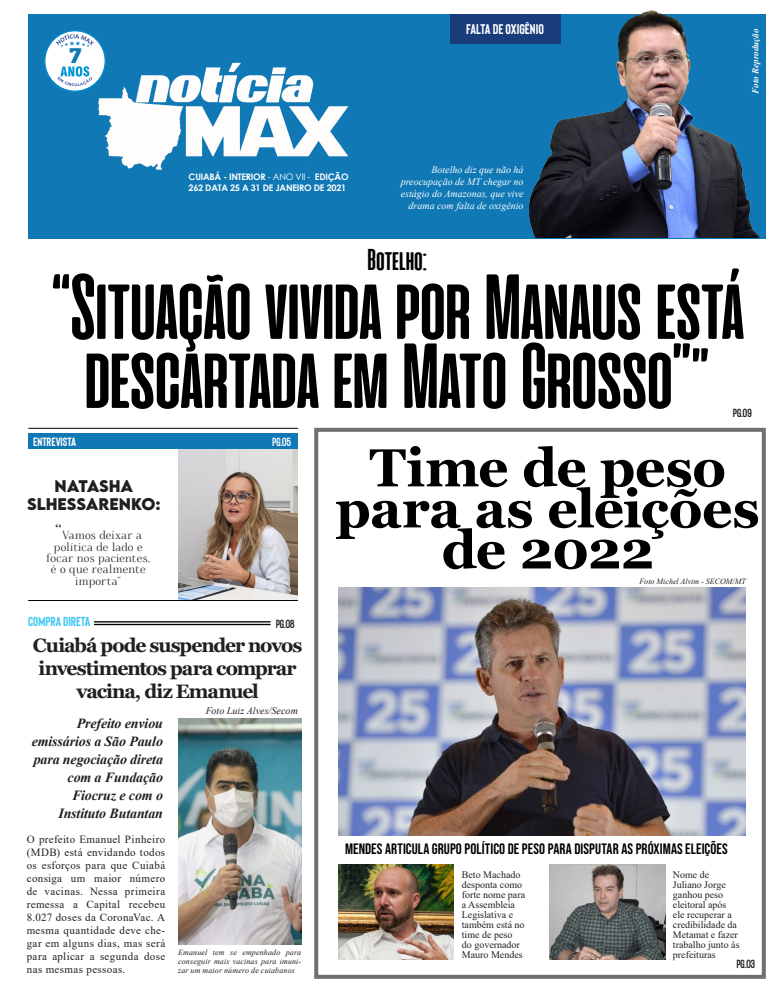
<style>
.page{position:relative;width:780px;height:993px;background:#fff}
.page>*{position:absolute;margin:0;border:0;box-sizing:border-box;transform-origin:0 0}
.t1{font:700 92px/69px "Cinematografica";letter-spacing:-.005em;color:#000;text-align:center}
.t2{font:700 53.3px/41px "Georgia";letter-spacing:-.01em;color:#000;text-align:center}
.t3{font:700 30px "Cinematografica";letter-spacing:.005em;color:#000}
.t4{font:21px "Chunk Five Ex";color:#0f78b5}
.t5{font:700 19.4px/23px "Georgia";letter-spacing:-.05em;color:#231f20;text-align:center}
.t6{font:15px "Bebas Neue";letter-spacing:.005em;color:#000}
.t7{font:700 15px "LEMONMILK";letter-spacing:-.005em;color:#231f20}
.t8{font:italic 700 14px/18px "Times New Roman";letter-spacing:-.01em;color:#231f20;text-align:right}
.t9{font:700 14px "Bison";color:#fff}
.t10{font:700 13px "Bison";color:#42c7f2}
.t11{font:700 12px "Bison";color:#fff}
.t12{font:11.3px/11.3px "Foglihten";letter-spacing:.02em;color:#231f20;text-align:center}
.t13{font:11px/13px "Times New Roman";letter-spacing:.035em;color:#231f20;text-align:justify}
.t14{font:800 11px "Gatty";letter-spacing:.005em;color:#231f20}
.t15{font:800 11px "Gatty";color:#fff}
.t16{font:10px/10px "Times New Roman";color:#231f20}
.t17{font:italic 10px/12px "Times New Roman";color:#fff;text-align:right}
.t18{font:italic 10px "Times New Roman";letter-spacing:.005em;color:#231f20}
.t19{font:700 9px/10.8px "Century Gothic";letter-spacing:-.025em;color:#fff}
.t20{font:italic 700 9px "Times New Roman";color:#fff}
.t21{font:italic 8px/9px "Times New Roman";letter-spacing:.015em;color:#231f20;text-align:justify}
.s1{font-weight:400}
.s2{font-size:85px}
.s3{font-size:21px}
</style>
<div class="page">
<img style="left:178px;top:449px;width:120px;height:150px">
<div style="left:28px;top:14px;width:737px;height:224px;background:#0f78b5"></div>
<img style="left:98px;top:62px;width:251px;height:108px">
<div style="left:314px;top:427px;width:451px;height:551px;border:4px solid #707070"></div>
<hr style="left:28px;top:427px;width:270px;height:1px;background:#000">
<hr style="left:28px;top:599px;width:270px;height:1px;background:#000">
<hr style="left:94px;top:621px;width:176px;height:1px;background:#000">
<hr style="left:94px;top:623px;width:176px;height:2px;background:#000">
<div style="left:450px;top:14px;width:110px;height:29px;background:#193d7b"></div>
<img style="left:523px;top:10px;width:236px;height:227px">
<img style="left:338px;top:587px;width:407px;height:248px">
<img style="left:549px;top:864px;width:116px;height:94px">
<img style="left:338px;top:864px;width:116px;height:94px">
<div style="left:28px;top:433px;width:270px;height:16px;background:#0f78b5"></div>
<img style="left:178px;top:718px;width:123px;height:226px">
<svg style="left:44px;top:30px;width:62px;height:62px"></svg>
<p class="t4" style="left:69px;top:40px;width:13px">7</p>
<p class="t9" style="left:466px;top:21px;width:79px">FALTA DE OXIGÊNIO</p>
<p class="t19" style="left:188px;top:171px;width:161px">CUIABÁ - INTERIOR <span class="s1">- ANO VII -</span> EDIÇÃO<br>262 DATA 25 A 31 DE JANEIRO DE 2021</p>
<p class="t17" style="left:400px;top:163px;width:124px">Botelho diz que não há preocupação de MT chegar no estágio do Amazonas, que vive drama com falta de oxigênio</p>
<p class="t20" style="left:749px;top:94px;width:66px;rotate:-90deg">Foto Reprodução</p>
<p class="t3" style="left:367px;top:243px;width:61px">Botelho:</p>
<p class="t1" style="left:50px;top:272px;width:695px">“Situação vivida por Manaus está descartada em Mato Grosso”<span class="s2">”</span></p>
<p class="t14" style="left:733px;top:406px;width:20px">PG.09</p>
<p class="t11" style="left:33px;top:435px;width:45px">ENTREVISTA</p>
<p class="t7" style="left:55px;top:475px;width:80px">NATASHA</p>
<p class="t7" style="left:27px;top:493px;width:135px">SLHESSARENKO:</p>
<p class="t12" style="left:46px;top:530px;width:105px"><span class="s3">“</span>Vamos deixar a política de lado e focar nos pacientes, é o que realmente importa”</p>
<p class="t10" style="left:28px;top:614px;width:63px">COMPRA DIRETA</p>
<p class="t15" style="left:272px;top:435px;width:20px">PG.05</p>
<p class="t14" style="left:276px;top:617px;width:20px">PG.08</p>
<p class="t5" style="left:33px;top:633px;width:271px">Cuiabá pode suspender novos investimentos para comprar vacina, diz Emanuel</p>
<p class="t8" style="left:32px;top:713px;width:133px">Prefeito enviou emissários a São Paulo para negociação direta com a Fundação<br>Fiocruz e com o<br>Instituto Butantan</p>
<p class="t13" style="left:27px;top:832px;width:140px">O prefeito Emanuel Pinheiro (MDB) está envidando todos os esforços para que Cuiabá consiga um maior número de vacinas. Nessa primeira remessa a Capital recebeu 8.027 doses da CoronaVac. A mesma quantidade deve che&shy;gar em alguns dias, mas será para aplicar a segunda dose nas mesmas pessoas.</p>
<p class="t18" style="left:206px;top:703px;width:94px">Foto Luiz Alves/Secom</p>
<p class="t21" style="left:178px;top:947px;width:125px">Emanuel tem se empenhado para conseguir mais vacinas para imuni&shy;zar um maior número de cuiabanos</p>
<p class="t2" style="left:336px;top:447px;width:425px">Time de peso para as eleições de 2022</p>
<p class="t21" style="left:639px;top:577px;width:108px">Foto Michel Alvim - SECOM/MT</p>
<p class="t6" style="left:345px;top:840px;width:384px">MENDES ARTICULA GRUPO POLÍTICO DE PESO PARA DISPUTAR AS PRÓXIMAS ELEIÇÕES</p>
<p class="t16" style="left:462px;top:869px;width:65px">Beto Machado desponta como forte nome para a Assembleia<br>Legislativa e também está no time de peso<br>do governador<br>Mauro Mendes</p>
<p class="t16" style="left:673px;top:869px;width:68px">Nome de<br>Juliano Jorge ganhou peso eleitoral após ele recuperar a credibilidade da<br>Metamat e fazer trabalho junto às prefeituras</p>
<p class="t14" style="left:736px;top:957px;width:20px">PG.03</p>
</div>
